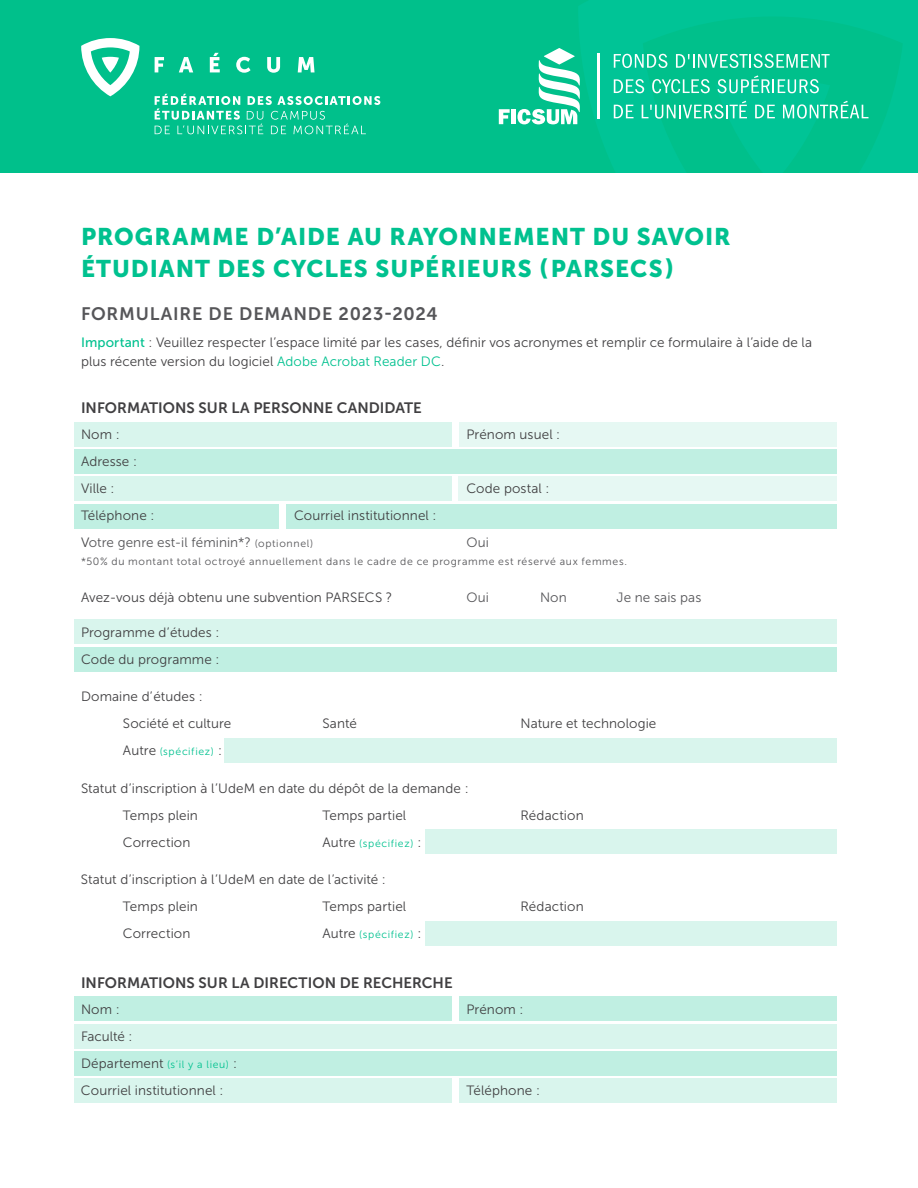
<style>
.page{position:relative;width:918px;height:1188px;background:#fff}
.page>*{position:absolute;margin:0;border:0;box-sizing:border-box;transform-origin:0 0}
.t1{font:24px/32.4px "Museo Sans 900";letter-spacing:.04em;color:#00c18f}
.t2{font:18px "Museo Sans 700";letter-spacing:.04em;color:#565659}
.t3{font:15px "Museo Sans 700";color:#414042}
.t4{font:13.5px/27px "Museo Sans 300";letter-spacing:.005em;color:#414042}
.t5{font:13.5px "Museo Sans 300";letter-spacing:.01em;color:#565659}
.t6{font:10.5px "Museo Sans 300";letter-spacing:.06em;color:#565659}
.t7{font:10.5px "Museo Sans 300";letter-spacing:.06em;color:#00c18f}
.s1{font-family:"Museo Sans 500";color:#00c18f}
.s2{color:#00c18f}
.s3{color:#565659}
.s4{font-size:10.5px;color:#565659}
.s5{font-size:13.5px;color:#414042}
.s6{font-size:10.5px;color:#00c18f}
</style>
<div class="page">
<div style="left:286px;top:504px;width:551px;height:24px;background:#c0efe2"></div>
<div style="left:74px;top:647px;width:763px;height:24px;background:#c0efe2"></div>
<div style="left:74px;top:1024px;width:763px;height:24px;background:#d9f5ed"></div>
<div style="left:225px;top:738px;width:612px;height:24px;background:#d9f5ed"></div>
<div style="left:426px;top:830px;width:411px;height:24px;background:#d9f5ed"></div>
<div style="left:426px;top:921px;width:411px;height:25px;background:#d9f5ed"></div>
<div style="left:74px;top:620px;width:763px;height:24px;background:#d9f5ed"></div>
<div style="left:74px;top:1078px;width:378px;height:25px;background:#d9f5ed"></div>
<div style="left:74px;top:1051px;width:763px;height:24px;background:#c0efe2"></div>
<div style="left:459px;top:1078px;width:378px;height:25px;background:#d9f5ed"></div>
<div style="left:74px;top:450px;width:763px;height:24px;background:#c0efe2"></div>
<div style="left:74px;top:477px;width:378px;height:24px;background:#d9f5ed"></div>
<div style="left:74px;top:504px;width:205px;height:24px;background:#c0efe2"></div>
<div style="left:74px;top:422px;width:378px;height:25px;background:#d9f5ed"></div>
<div style="left:74px;top:997px;width:378px;height:24px;background:#c0efe2"></div>
<div style="left:459px;top:477px;width:378px;height:24px;background:#e6f8f3"></div>
<div style="left:459px;top:422px;width:378px;height:25px;background:#e6f8f3"></div>
<div style="left:459px;top:997px;width:378px;height:24px;background:#c0efe2"></div>
<div style="left:0;top:0;width:918px;height:172px;background:#00c08b"></div>
<svg style="left:579px;top:0;width:339px;height:172px;fill:#00c496"></svg>
<svg style="left:155px;top:94px;width:225px;height:40px"></svg>
<svg style="left:155px;top:57px;width:9px;height:15px"></svg>
<svg style="left:179px;top:57px;width:14px;height:15px"></svg>
<svg style="left:210px;top:53px;width:10px;height:19px"></svg>
<svg style="left:236px;top:57px;width:15px;height:16px"></svg>
<svg style="left:267px;top:57px;width:13px;height:16px"></svg>
<svg style="left:298px;top:57px;width:17px;height:15px"></svg>
<svg style="left:81px;top:38px;width:58px;height:58px"></svg>
<svg style="left:614px;top:54px;width:53px;height:14px"></svg>
<svg style="left:676px;top:54px;width:154px;height:14px"></svg>
<svg style="left:614px;top:75px;width:254px;height:97px"></svg>
<hr style="left:598px;top:53px;width:2px;height:66px;background:#fff">
<svg style="left:499px;top:109px;width:11px;height:15px"></svg>
<div style="left:511px;top:109px;width:5px;height:15px;background:#fff"></div>
<svg style="left:518px;top:48px;width:62px;height:76px"></svg>
<h1 class="t1" style="left:81px;top:220px;width:651px">PROGRAMME D’AIDE AU RAYONNEMENT DU SAVOIR<br>ÉTUDIANT DES CYCLES SUPÉRIEURS ( PARSECS )</h1>
<h2 class="t2" style="left:81px;top:303px;width:358px">FORMULAIRE DE DEMANDE 2023-2024</h2>
<p class="t4" style="left:81px;top:332px;width:733px;line-height:19.5px"><span class="s1">Important</span> : Veuillez respecter l’espace limité par les cases, définir vos acronymes et remplir ce formulaire à l’aide de la plus récente version du logiciel <span class="s2">Adobe Acrobat Reader DC</span>.</p>
<p class="t3" style="left:81px;top:399px;width:342px">INFORMATIONS SUR LA PERSONNE CANDIDATE</p>
<p class="t4" style="left:81px;top:421px;width:40px">Nom :</p>
<p class="t4" style="left:467px;top:421px;width:95px">Prénom usuel :</p>
<p class="t4" style="left:81px;top:448px;width:58px">Adresse :<br>Ville :</p>
<p class="t4" style="left:467px;top:475px;width:85px">Code postal :</p>
<p class="t4" style="left:81px;top:502px;width:357px;text-indent:213px">Courriel institutionnel :<br>V<span class="s3">otre genre est-il féminin* ?</span> <span class="s4">(optionnel)</span></p>
<p class="t4" style="left:81px;top:502px;width:75px">Téléphone :</p>
<p class="t5" style="left:466px;top:535px;width:24px">Oui</p>
<p class="t6" style="left:81px;top:556px;width:548px">*50% du montant total octroyé annuellement dans le cadre de ce programme est réservé aux femmes.</p>
<p class="t4" style="left:81px;top:584px;width:313px">Avez-vous déjà obtenu une subvention PARSECS ?</p>
<p class="t5" style="left:467px;top:590px;width:24px">Oui</p>
<p class="t5" style="left:540px;top:590px;width:28px">Non</p>
<p class="t5" style="left:617px;top:590px;width:86px">Je ne sais pas</p>
<p class="t4" style="left:81px;top:619px;width:140px">Programme d’études :<br>Code du programme :</p>
<p class="t4" style="left:123px;top:683px;width:110px;text-indent:-42px">Domaine d’études :<br>Société et culture</p>
<p class="t4" style="left:323px;top:710px;width:36px">Santé</p>
<p class="t4" style="left:521px;top:710px;width:137px">Nature et technologie</p>
<p class="t7" style="left:123px;top:746px;width:100px"><span class="s5">Autre</span> (spécifiez) <span class="s5">:</span></p>
<p class="t4" style="left:123px;top:775px;width:347px;text-indent:-42px">Statut d’inscription à l’UdeM en date du dépôt de la demande :<br>Temps plein</p>
<p class="t4" style="left:323px;top:802px;width:85px">Temps partiel</p>
<p class="t4" style="left:521px;top:802px;width:65px">Rédaction</p>
<p class="t4" style="left:123px;top:829px;width:69px">Correction</p>
<p class="t7" style="left:323px;top:838px;width:100px"><span class="s5">Autre</span> (spécifiez) <span class="s5">:</span></p>
<p class="t4" style="left:123px;top:866px;width:264px;text-indent:-42px">Statut d’inscription à l’UdeM en date de l’activité :<br>Temps plein</p>
<p class="t4" style="left:322px;top:893px;width:85px">Temps partiel</p>
<p class="t4" style="left:521px;top:893px;width:65px">Rédaction</p>
<p class="t4" style="left:123px;top:920px;width:69px">Correction</p>
<p class="t7" style="left:322px;top:929px;width:100px"><span class="s5">Autre</span> (spécifiez) <span class="s5">:</span></p>
<p class="t3" style="left:81px;top:974px;width:373px">INFORMATIONS SUR LA DIRECTION DE RECHERCHE</p>
<p class="t4" style="left:81px;top:996px;width:40px">Nom :</p>
<p class="t4" style="left:467px;top:996px;width:59px">Prénom :</p>
<p class="t4" style="left:81px;top:1023px;width:158px">Faculté :<br>Département <span class="s6">(s’il y a lieu)</span> :<br>Courriel institutionnel :</p>
<p class="t4" style="left:467px;top:1077px;width:75px">Téléphone :</p>
</div>
